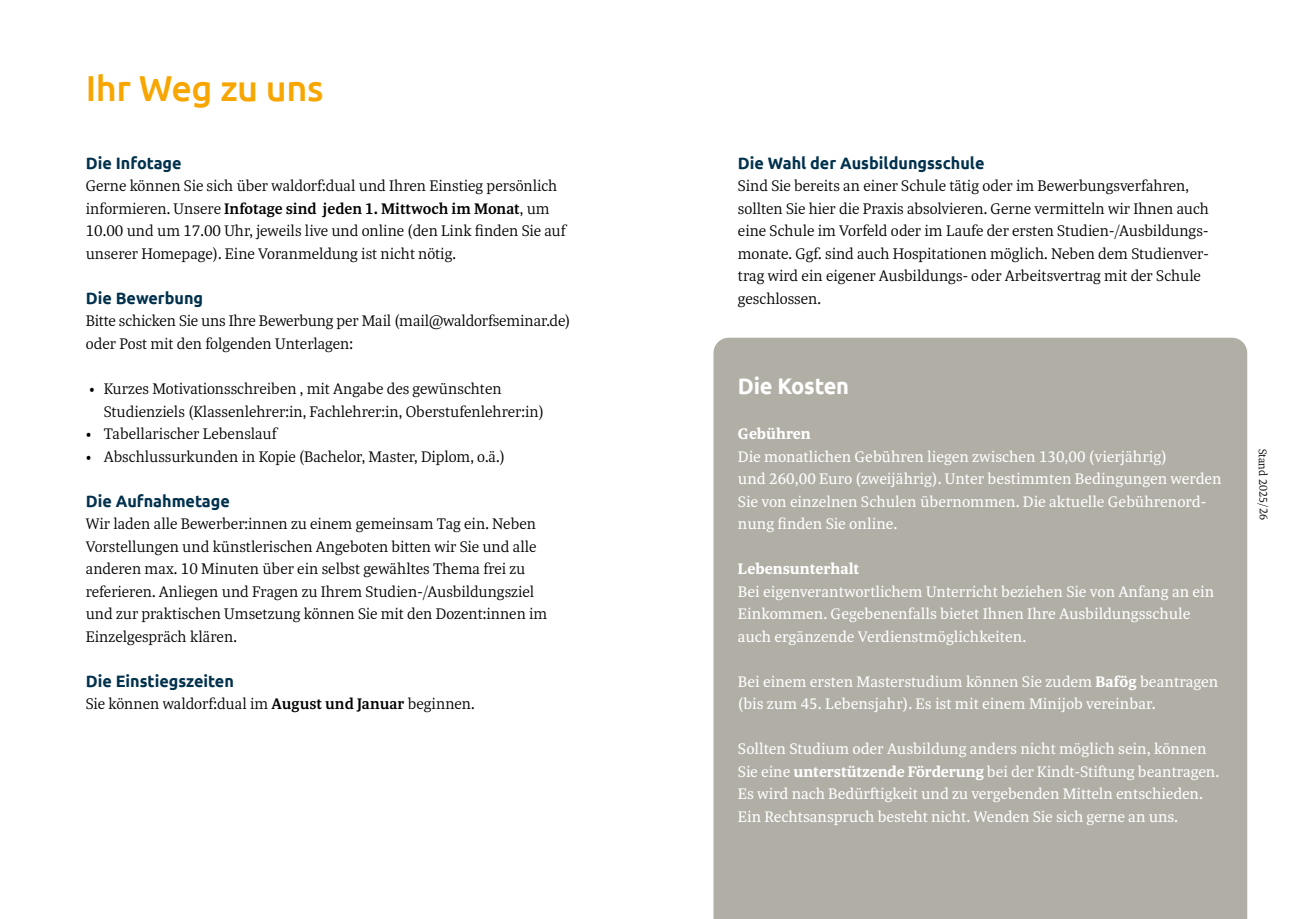
<style>
.page{position:relative;width:1310px;height:919px;background:#fff}
.page>*{position:absolute;margin:0;border:0;box-sizing:border-box;transform-origin:0 0}
.t1{font:500 36px "Ubuntu";letter-spacing:-.01em;color:#f7a600}
.t2{font:700 22.5px "Ubuntu";letter-spacing:-.01em;color:#fff}
.t3{font:300 16.5px/22.5px "Tasman";color:#000}
.t4{font:16.5px/22.5px "Tasman";letter-spacing:-.005em;color:#fff}
.t5{font:700 16.5px "Ubuntu";color:#00314d}
.t6{font:700 16.5px "Tasman";color:#fff}
.t7{font:300 12px "Tasman";color:#000}
.s1{font-weight:600}
.s2{font-weight:700}
</style>
<div class="page">
<div style="left:713px;top:337px;width:534px;height:581px;background:#b1afa5"></div>
<h1 class="t1" style="left:86px;top:66px;width:239px">Ihr Weg zu uns</h1>
<p class="t5" style="left:86px;top:153px;width:97px">Die Infotage</p>
<p class="t3" style="left:86px;top:174px;width:481px">Gerne können Sie sich über waldorf:dual und Ihren Einstieg persönlich informieren. Unsere <span class="s1">Infotage sind jeden 1. Mittwoch im Monat</span>, um 10.00 und um 17.00 Uhr, jeweils live und online (den Link finden Sie auf unserer Homepage). Eine Voranmeldung ist nicht nötig.</p>
<p class="t5" style="left:86px;top:288px;width:119px">Die Bewerbung</p>
<p class="t3" style="left:86px;top:309px;width:486px">Bitte schicken Sie uns Ihre Bewerbung per Mail (mail@waldorfseminar.de) oder Post mit den folgenden Unterlagen:</p>
<p class="t3" style="left:104px;top:377px;width:442px;text-indent:-15px">• Kurzes Motivationsschreiben , mit Angabe des gewünschten<br>Studienziels (Klassenlehrer:in, Fachlehrer:in, Oberstufenlehrer:in)</p>
<p class="t3" style="left:86px;top:422px;width:192px">• Tabellarischer Lebenslauf</p>
<p class="t3" style="left:86px;top:444px;width:420px">• Abschlussurkunden in Kopie (Bachelor, Master, Diplom, o.ä.)</p>
<p class="t5" style="left:86px;top:490px;width:146px">Die Aufnahmetage</p>
<p class="t3" style="left:86px;top:512px;width:463px">Wir laden alle Bewerber:innen zu einem gemeinsam Tag ein. Neben Vorstellungen und künstlerischen Angeboten bitten wir Sie und alle anderen max. 10 Minuten über ein selbst gewähltes Thema frei zu referieren. Anliegen und Fragen zu Ihrem Studien-/Ausbildungsziel und zur praktischen Umsetzung können Sie mit den Dozent:innen im Einzelgespräch klären.</p>
<p class="t5" style="left:86px;top:670px;width:150px">Die Einstiegszeiten</p>
<p class="t3" style="left:86px;top:692px;width:390px">Sie können waldorf:dual im <span class="s1">August und Januar</span> beginnen.</p>
<p class="t5" style="left:738px;top:153px;width:248px">Die Wahl der Ausbildungsschule</p>
<p class="t3" style="left:738px;top:174px;width:472px">Sind Sie bereits an einer Schule tätig oder im Bewerbungsverfahren, sollten Sie hier die Praxis absolvieren. Gerne vermitteln wir Ihnen auch eine Schule im Vorfeld oder im Laufe der ersten Studien-/Ausbildungs&shy;monate. Ggf. sind auch Hospitationen möglich. Neben dem Studienver&shy;trag wird ein eigener Ausbildungs- oder Arbeitsvertrag mit der Schule geschlossen.</p>
<h2 class="t2" style="left:738px;top:372px;width:113px">Die Kosten</h2>
<p class="t6" style="left:738px;top:423px;width:75px">Gebühren</p>
<p class="t4" style="left:738px;top:444px;width:485px">Die monatlichen Gebühren liegen zwischen 130,00 (vierjährig)<br>und 260,00 Euro (zweijährig). Unter bestimmten Bedingungen werden Sie von einzelnen Schulen übernommen. Die aktuelle Gebührenord&shy;nung finden Sie online.</p>
<p class="t6" style="left:738px;top:558px;width:123px">Lebensunterhalt</p>
<p class="t4" style="left:738px;top:579px;width:478px">Bei eigenverantwortlichem Unterricht beziehen Sie von Anfang an ein<br>Einkommen. Gegebenenfalls bietet Ihnen Ihre Ausbildungsschule auch ergänzende Verdienstmöglichkeiten.</p>
<p class="t4" style="left:738px;top:669px;width:482px">Bei einem ersten Masterstudium können Sie zudem <span class="s2">Bafög</span> beantragen (bis zum 45. Lebensjahr). Es ist mit einem Minijob vereinbar.</p>
<p class="t4" style="left:738px;top:737px;width:483px">Sollten Studium oder Ausbildung anders nicht möglich sein, können Sie eine <span class="s2">unterstützende Förderung</span> bei der Kindt-Stiftung beantragen.<br>Es wird nach Bedürftigkeit und zu vergebenden Mitteln entschieden.<br>Ein Rechtsanspruch besteht nicht. Wenden Sie sich gerne an uns.</p>
<p class="t7" style="left:1270px;top:448px;width:73px;rotate:89deg">Stand 2025/26</p>
</div>
